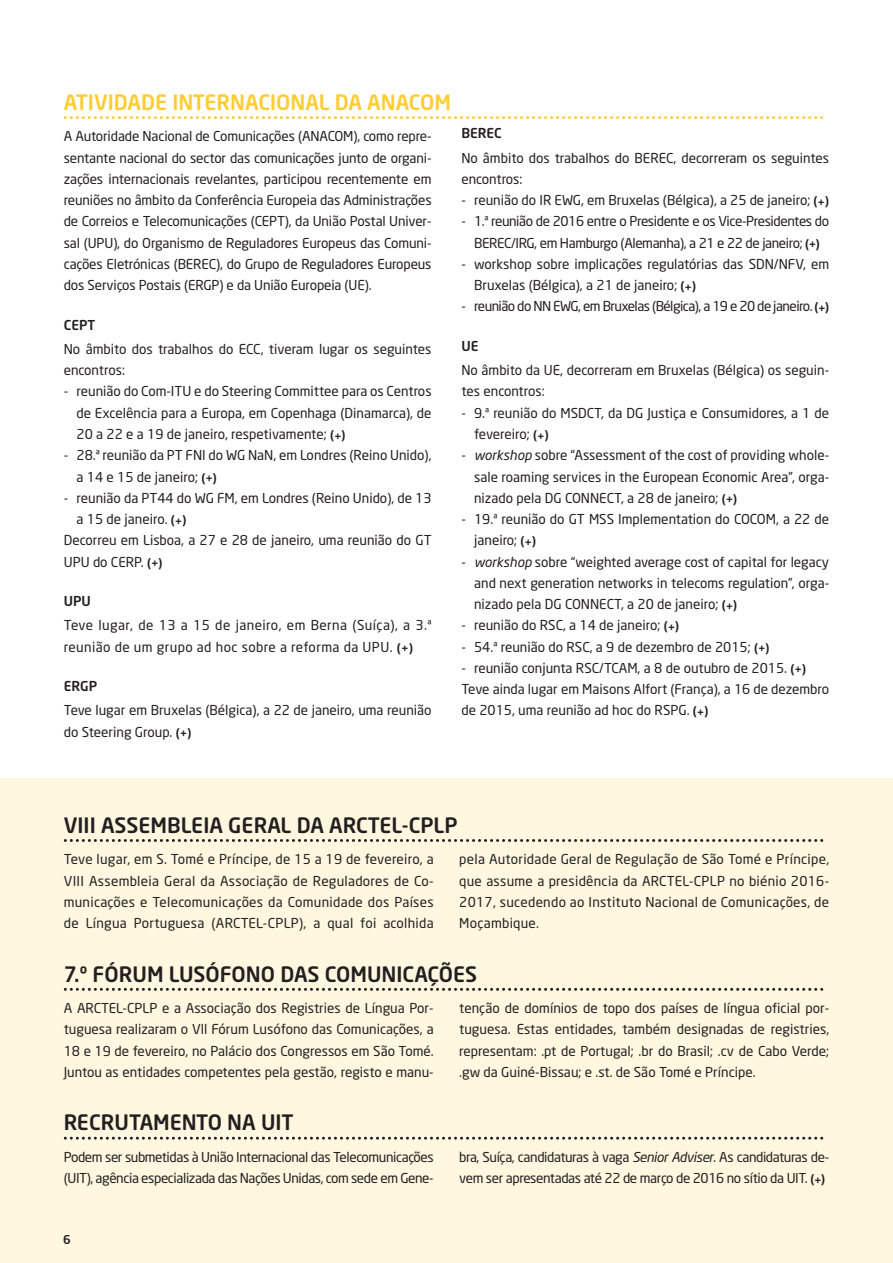
<style>
.page{position:relative;width:893px;height:1263px;background:#fff}
.page>*{position:absolute;margin:0;border:0;box-sizing:border-box;transform-origin:0 0}
.t1{font:500 21px "Neo Sans";color:#231f20}
.t2{font:500 21px "Neo Sans";color:#fc3}
.t3{font:13.5px/21.3px "Neo Sans";color:#231f20}
.t4{font:13.5px/21.3px "Neo Sans";letter-spacing:-.03em;color:#231f20}
.t5{font:13.5px/21.3px "Neo Sans";letter-spacing:.03em;color:#231f20}
.t6{font:13.5px "Neo Sans";letter-spacing:-.04em;color:#231f20}
.t7{font:500 13.5px "Neo Sans";color:#231f20}
.t8{font:500 12px "Neo Sans";color:#231f20}
.s1{font-weight:500;font-size:12px}
.s2{font-style:italic}
</style>
<div class="page">
<div style="left:0;top:778px;width:893px;height:485px;background:#fff7e0"></div>
<svg style="left:65px;top:116px;width:759px;height:3px"></svg>
<svg style="left:65px;top:839px;width:759px;height:3px"></svg>
<svg style="left:65px;top:988px;width:759px;height:3px"></svg>
<svg style="left:65px;top:1137px;width:759px;height:3px"></svg>
<h1 class="t2" style="left:64px;top:89px;width:389px">ATIVIDADE INTERNACIONAL DA ANACOM</h1>
<p class="t3" style="left:64px;top:126px;width:369px;text-align:justify">A Autoridade Nacional de Comunicações (ANACOM), como repre&shy;sentante nacional do sector das comunicações junto de organi&shy;zações internacionais revelantes, participou recentemente em reuniões no âmbito da Conferência Europeia das Administrações de Correios e Telecomunicações (CEPT), da União Postal Univer&shy;sal (UPU), do Organismo de Reguladores Europeus das Comuni&shy;cações Eletrónicas (BEREC), do Grupo de Reguladores Europeus dos Serviços Postais (ERGP) e da União Europeia (UE).</p>
<p class="t7" style="left:64px;top:316px;width:33px">CEPT</p>
<p class="t3" style="left:64px;top:338px;width:369px">No âmbito dos trabalhos do ECC, tiveram lugar os seguintes encontros:</p>
<p class="t3" style="left:77px;top:381px;width:357px;text-align:justify;text-indent:-13px">- reunião do Com-ITU e do Steering Committee para os Centros de Excelência para a Europa, em Copenhaga (Dinamarca), de 20 a 22 e a 19 de janeiro, respetivamente; <span class="s1">(</span><sub>+</sub><span class="s1">)</span></p>
<p class="t3" style="left:77px;top:444px;width:357px;text-indent:-13px">- 28.ª reunião da PT FNI do WG NaN, em Londres (Reino Unido), a 14 e 15 de janeiro; <span class="s1">(</span><sub>+</sub><span class="s1">)</span></p>
<p class="t3" style="left:64px;top:487px;width:369px">- reunião da PT44 do WG FM, em Londres (Reino Unido), de 13</p>
<p class="t3" style="left:77px;top:508px;width:111px">a 15 de janeiro. <span class="s1">(</span><sub>+</sub><span class="s1">)</span></p>
<p class="t3" style="left:64px;top:529px;width:369px">Decorreu em Lisboa, a 27 e 28 de janeiro, uma reunião do GT</p>
<p class="t3" style="left:64px;top:551px;width:100px">UPU do CERP. <span class="s1">(</span><sub>+</sub><span class="s1">)</span></p>
<p class="t7" style="left:64px;top:593px;width:29px">UPU</p>
<p class="t5" style="left:64px;top:614px;width:369px">Teve lugar, de 13 a 15 de janeiro, em Berna (Suíça), a 3.ª reunião de um grupo ad hoc sobre a reforma da UPU. <span class="s1">(</span><sub>+</sub><span class="s1">)</span></p>
<p class="t7" style="left:64px;top:678px;width:35px">ERGP</p>
<p class="t3" style="left:64px;top:700px;width:369px">Teve lugar em Bruxelas (Bélgica), a 22 de janeiro, uma reunião do Steering Group. <span class="s1">(</span><sub>+</sub><span class="s1">)</span></p>
<p class="t7" style="left:461px;top:125px;width:42px">BEREC</p>
<p class="t3" style="left:461px;top:147px;width:369px">No âmbito dos trabalhos do BEREC, decorreram os seguintes encontros:</p>
<p class="t3" style="left:461px;top:189px;width:369px">- reunião do IR EWG, em Bruxelas (Bélgica), a 25 de janeiro; <span class="s1">(</span><sub>+</sub><span class="s1">)</span></p>
<p class="t4" style="left:461px;top:211px;width:369px;text-align:center">- 1.ª reunião de 2016 entre o Presidente e os Vice-Presidentes do<br>BEREC/IRG, em Hamburgo (Alemanha), a 21 e 22 de janeiro; <span class="s1">(</span><sub>+</sub><span class="s1">)</span></p>
<p class="t3" style="left:474px;top:253px;width:357px;text-indent:-13px">- workshop sobre implicações regulatórias das SDN/NFV, em<br>Bruxelas (Bélgica), a 21 de janeiro; <span class="s1">(</span><sub>+</sub><span class="s1">)</span></p>
<p class="t6" style="left:461px;top:298px;width:369px">- reunião do NN EWG, em Bruxelas (Bélgica), a 19 e 20 de janeiro. <span class="s1">(</span><sub>+</sub><span class="s1">)</span></p>
<p class="t7" style="left:461px;top:337px;width:19px">UE</p>
<p class="t3" style="left:461px;top:359px;width:369px">No âmbito da UE, decorreram em Bruxelas (Bélgica) os seguin&shy;tes encontros:</p>
<p class="t3" style="left:474px;top:402px;width:357px;text-indent:-13px">- 9.ª reunião do MSDCT, da DG Justiça e Consumidores, a 1 de fevereiro; <span class="s1">(</span><sub>+</sub><span class="s1">)</span></p>
<p class="t3" style="left:474px;top:444px;width:357px;text-align:justify;text-indent:-13px">- <span class="s2">workshop</span> sobre “Assessment of the cost of providing whole&shy;sale roaming services in the European Economic Area”, orga&shy;nizado pela DG CONNECT, a 28 de janeiro; <span class="s1">(</span><sub>+</sub><span class="s1">)</span></p>
<p class="t3" style="left:474px;top:508px;width:357px;text-indent:-13px">- 19.ª reunião do GT MSS Implementation do COCOM, a 22 de janeiro; <span class="s1">(</span><sub>+</sub><span class="s1">)</span></p>
<p class="t3" style="left:474px;top:551px;width:357px;text-align:justify;text-indent:-13px">- <span class="s2">workshop</span> sobre “weighted average cost of capital for legacy and next generation networks in telecoms regulation”, orga&shy;nizado pela DG CONNECT, a 20 de janeiro; <span class="s1">(</span><sub>+</sub><span class="s1">)</span></p>
<p class="t3" style="left:461px;top:614px;width:219px">- reunião do RSC, a 14 de janeiro; <span class="s1">(</span><sub>+</sub><span class="s1">)</span></p>
<p class="t3" style="left:461px;top:636px;width:310px">- 54.ª reunião do RSC, a 9 de dezembro de 2015; <span class="s1">(</span><sub>+</sub><span class="s1">)</span></p>
<p class="t3" style="left:461px;top:657px;width:369px">- reunião conjunta RSC/TCAM, a 8 de outubro de 2015. <span class="s1">(</span><sub>+</sub><span class="s1">)<br></span>Teve ainda lugar em Maisons Alfort (França), a 16 de dezembro de 2015, uma reunião ad hoc do RSPG. <span class="s1">(</span><sub>+</sub><span class="s1">)</span></p>
<h1 class="t1" style="left:64px;top:812px;width:395px">VIII ASSEMBLEIA GERAL DA ARCTEL-CPLP</h1>
<p class="t3" style="left:64px;top:848px;width:371px;text-align:justify">Teve lugar, em S. Tomé e Príncipe, de 15 a 19 de fevereiro, a VIII Assembleia Geral da Associação de Reguladores de Co&shy;municações e Telecomunicações da Comunidade dos Países de Língua Portuguesa (ARCTEL-CPLP), a qual foi acolhida</p>
<p class="t3" style="left:459px;top:848px;width:371px;text-align:justify">pela Autoridade Geral de Regulação de São Tomé e Príncipe, que assume a presidência da ARCTEL-CPLP no biénio 2016- 2017, sucedendo ao Instituto Nacional de Comunicações, de Moçambique.</p>
<h1 class="t1" style="left:64px;top:960px;width:415px">7.º FÓRUM LUSÓFONO DAS COMUNICAÇÕES</h1>
<p class="t3" style="left:64px;top:997px;width:371px;text-align:justify">A ARCTEL-CPLP e a Associação dos Registries de Língua Por&shy;tuguesa realizaram o Vll Fórum Lusófono das Comunicações, a 18 e 19 de fevereiro, no Palácio dos Congressos em São Tomé.<br>Juntou as entidades competentes pela gestão, registo e manu-</p>
<p class="t3" style="left:459px;top:997px;width:371px;text-align:justify">tenção de domínios de topo dos países de língua oficial por&shy;tuguesa. Estas entidades, também designadas de registries, representam: .pt de Portugal; .br do Brasil; .cv de Cabo Verde; .gw da Guiné-Bissau; e .st. de São Tomé e Príncipe.</p>
<h1 class="t1" style="left:64px;top:1109px;width:231px">RECRUTAMENTO NA UIT</h1>
<p class="t4" style="left:64px;top:1146px;width:371px">Podem ser submetidas à União Internacional das Telecomunicações (UIT), agência especializada das Nações Unidas, com sede em Gene-</p>
<p class="t4" style="left:459px;top:1146px;width:371px">bra, Suíça, candidaturas à vaga <span class="s2">Senior Adviser</span>. As candidaturas de&shy;vem ser apresentadas até 22 de março de 2016 no sítio da UIT. <span class="s1">(</span><sub>+</sub><span class="s1">)</span></p>
<p class="t8" style="left:63px;top:1232px;width:9px">6</p>
</div>
